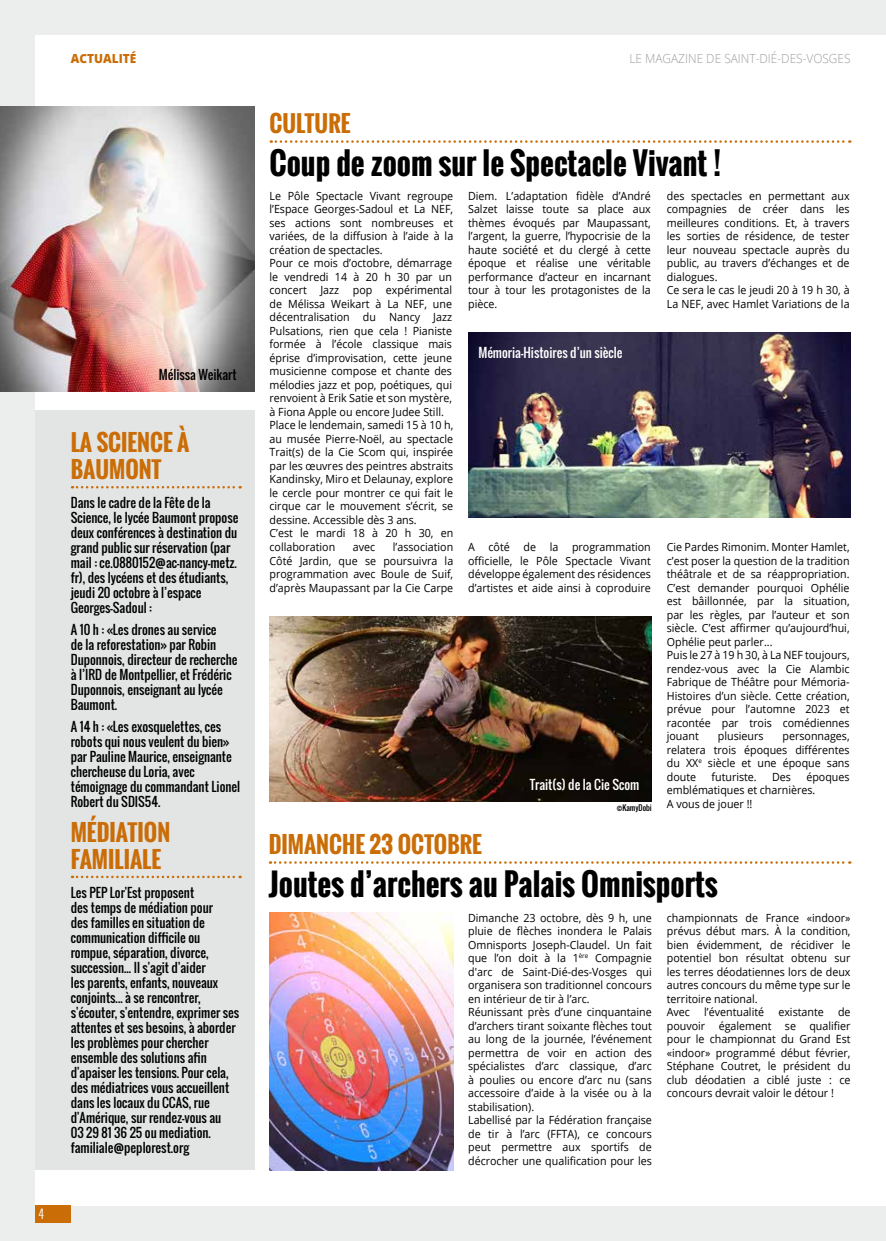
<style>
.page{position:relative;width:886px;height:1241px;background:#fff}
.page>*{position:absolute;margin:0;border:0;box-sizing:border-box;transform-origin:0 0}
.t1{font:700 30px "Oswald";color:#000}
.t2{font:700 22.5px/27px "Oswald";color:#ca6d06}
.t3{font:12.5px/15px "Oswald";color:#000}
.t4{font:12.5px "Oswald";color:#fff}
.t5{font:300 12.5px "Open Sans";color:#9c9e9f;scale:.95 1}
.t6{font:800 12.5px "Open Sans";color:#ca6d06;scale:.95 1}
.t7{font:300 12.5px "Oswald";color:#fff}
.t8{font:11.25px/13.5px "Open Sans";color:#000;scale:.95 1}
.t9{font:7.5px "Oswald";color:#000}
</style>
<div class="page">
<div style="left:0;top:0;width:886px;height:1240px;background:#eceded"></div>
<div style="left:35px;top:35px;width:851px;height:1170px;background:#fff"></div>
<svg style="left:271px;top:140px;width:579px;height:3px"></svg>
<img style="left:0;top:106px;width:254px;height:285px">
<img style="left:269px;top:616px;width:383px;height:185px">
<img style="left:468px;top:332px;width:382px;height:186px">
<div style="left:35px;top:410px;width:219px;height:759px;background:#e3e4e4"></div>
<svg style="left:72px;top:486px;width:169px;height:2px"></svg>
<svg style="left:72px;top:875px;width:169px;height:3px"></svg>
<svg style="left:270px;top:861px;width:580px;height:2px"></svg>
<img style="left:269px;top:912px;width:184px;height:257px">
<div style="left:35px;top:1205px;width:36px;height:17px;background:#ca6d06"></div>
<p class="t7" style="left:39px;top:1204px;width:7px">4</p>
<p class="t6" style="left:71px;top:49px;width:70px">ACTUALITÉ</p>
<p class="t5" style="left:629px;top:50px;width:234px">LE MAGAZINE DE SAINT-DIÉ-DES-VOSGES</p>
<p class="t3" style="left:159px;top:367px;width:79px">Mélissa Weikart</p>
<h2 class="t2" style="left:71px;top:429px;width:120px">LA SCIENCE À<br>BAUMONT</h2>
<p class="t3" style="left:71px;top:495px;width:169px">Dans le cadre de la Fête de la<br>Science, le lycée Baumont propose deux conférences à destination du grand public sur réservation (par mail : ce.0880152@ac-nancy-metz. fr), des lycéens et des étudiants, jeudi 20 octobre à l’espace<br>Georges-Sadoul :</p>
<p class="t3" style="left:71px;top:622px;width:168px">A 10 h : «Les drones au service<br>de la reforestation» par Robin<br>Duponnois, directeur de recherche à l’IRD de Montpellier, et Frédéric<br>Duponnois, enseignant au lycée<br>Baumont.</p>
<p class="t3" style="left:71px;top:719px;width:171px">A 14 h : «Les exosquelettes, ces robots qui nous veulent du bien» par Pauline Maurice, enseignante chercheuse du Loria, avec témoignage du commandant Lionel<br>Robert du SDIS54.</p>
<h2 class="t2" style="left:71px;top:818px;width:101px">MÉDIATION<br>FAMILIALE</h2>
<p class="t3" style="left:71px;top:884px;width:170px">Les PEP Lor'Est proposent<br>des temps de médiation pour<br>des familles en situation de communication difficile ou rompue, séparation, divorce, succession... Il s'agit d'aider<br>les parents, enfants, nouveaux conjoints... à se rencontrer, s'écouter, s'entendre, exprimer ses attentes et ses besoins, à aborder les problèmes pour chercher ensemble des solutions afin d'apaiser les tensions. Pour cela, des médiatrices vous accueillent dans les locaux du CCAS, rue d'Amérique, sur rendez-vous au<br>03 29 81 36 25 ou mediation. familiale@peplorest.org</p>
<h2 class="t2" style="left:269px;top:110px;width:82px">CULTURE</h2>
<h1 class="t1" style="left:269px;top:141px;width:453px">Coup de zoom sur le Spectacle Vivant !</h1>
<p class="t8" style="left:269px;top:189px;width:195px">Le Pôle Spectacle Vivant regroupe l’Espace Georges-Sadoul et La NEF, ses actions sont nombreuses et variées, de la diffusion à l’aide à la création de spectacles.<br>Pour ce mois d’octobre, démarrage le vendredi 14 à 20 h 30 par un concert Jazz pop expérimental de Mélissa Weikart à La NEF, une décentralisation du Nancy Jazz Pulsations, rien que cela ! Pianiste formée à l’école classique mais éprise d’improvisation, cette jeune musicienne compose et chante des mélodies jazz et pop, poétiques, qui renvoient à Erik Satie et son mystère, à Fiona Apple ou encore Judee Still.<br>Place le lendemain, samedi 15 à 10 h, au musée Pierre-Noël, au spectacle Trait(s) de la Cie Scom qui, inspirée par les œuvres des peintres abstraits Kandinsky, Miro et Delaunay, explore le cercle pour montrer ce qui fait le cirque car le mouvement s’écrit, se dessine. Accessible dès 3 ans.<br>C’est le mardi 18 à 20 h 30, en collaboration</p>
<p class="t8" style="left:468px;top:189px;width:194px;text-align:justify">Diem. L’adaptation fidèle d’André Salzet laisse toute sa place aux thèmes évoqués par Maupassant, l’argent, la guerre, l’hypocrisie de la haute société et du clergé à cette époque et réalise une véritable performance d’acteur en incarnant tour à tour les protagonistes de la pièce.</p>
<p class="t8" style="left:667px;top:189px;width:194px">des spectacles en permettant aux compagnies de créer dans les meilleures conditions. Et, à travers les sorties de résidence, de tester leur nouveau spectacle auprès du public, au travers d’échanges et de dialogues.<br>Ce sera le cas le jeudi 20 à 19 h 30, à<br>La NEF, avec Hamlet Variations de la</p>
<p class="t4" style="left:478px;top:343px;width:145px">Mémoria-Histoires d’un siècle</p>
<p class="t8" style="left:468px;top:540px;width:194px;text-align:justify">A côté de la programmation officielle, le Pôle Spectacle Vivant développe également des résidences d’artistes et aide ainsi à coproduire</p>
<p class="t8" style="left:269px;top:540px;width:195px;text-align:justify;text-indent:123px">l’association Côté Jardin, que se poursuivra la programmation avec Boule de Suif, d’après Maupassant par la Cie Carpe</p>
<p class="t8" style="left:667px;top:540px;width:194px">Cie Pardes Rimonim. Monter Hamlet, c’est poser la question de la tradition théâtrale et de sa réappropriation.<br>C’est demander pourquoi Ophélie est bâillonnée, par la situation, par les règles, par l’auteur et son siècle. C’est affirmer qu’aujourd’hui,<br>Ophélie peut parler...<br>Puis le 27 à 19 h 30, à La NEF toujours, rendez-vous avec la Cie Alambic<br>Fabrique de Théâtre pour Mémoria-<br>Histoires d’un siècle. Cette création, prévue pour l’automne 2023 et racontée par trois comédiennes jouant</p>
<p class="t8" style="left:353px;top:540px;width:25px">avec</p>
<p class="t8" style="left:718px;top:729px;width:50px">plusieurs</p>
<p class="t8" style="left:667px;top:729px;width:194px;text-align:justify;text-indent:116px">personnages, relatera trois époques différentes du XX<sup>e</sup> siècle et une époque sans doute</p>
<p class="t8" style="left:667px;top:769px;width:194px;text-indent:140px">époques emblématiques et charnières.<br>A vous de jouer !!</p>
<p class="t8" style="left:711px;top:769px;width:49px">futuriste.</p>
<p class="t8" style="left:772px;top:769px;width:21px">Des</p>
<p class="t4" style="left:530px;top:775px;width:111px">Trait(s) de la Cie Scom</p>
<p class="t9" style="left:617px;top:801px;width:37px">©KamyDobi</p>
<h2 class="t2" style="left:269px;top:831px;width:215px">DIMANCHE 23 OCTOBRE</h2>
<h1 class="t1" style="left:269px;top:861px;width:450px">Joutes d’archers au Palais Omnisports</h1>
<p class="t8" style="left:468px;top:910px;width:195px">Dimanche 23 octobre, dès 9 h, une pluie de flèches inondera le Palais Omnisports Joseph-Claudel. Un fait que l’on doit à la 1<sup>ère</sup> Compagnie d'arc de Saint-Dié-des-Vosges qui organisera son traditionnel concours en intérieur de tir à l’arc.<br>Réunissant près d’une cinquantaine d’archers tirant soixante flèches tout au long de la journée, l’événement permettra de voir en action des spécialistes d’arc classique, d’arc à poulies ou encore d’arc nu (sans accessoire d’aide à la visée ou à la stabilisation).<br>Labellisé par la Fédération française de tir à l’arc (FFTA), ce concours peut permettre aux sportifs de décrocher une qualification pour les</p>
<p class="t8" style="left:667px;top:910px;width:195px">championnats de France «indoor» prévus début mars. À la condition, bien évidemment, de récidiver le potentiel bon résultat obtenu sur les terres déodatiennes lors de deux autres concours du même type sur le territoire national.<br>Avec</p>
<p class="t8" style="left:704px;top:1004px;width:65px">l’éventualité</p>
<p class="t8" style="left:778px;top:1004px;width:49px">existante</p>
<p class="t8" style="left:667px;top:1004px;width:195px;text-align:justify;text-indent:171px">de pouvoir également se qualifier pour le championnat du Grand Est «indoor» programmé début février, Stéphane Coutret, le président du club déodatien a ciblé juste : ce concours devrait valoir le détour !</p>
</div>
